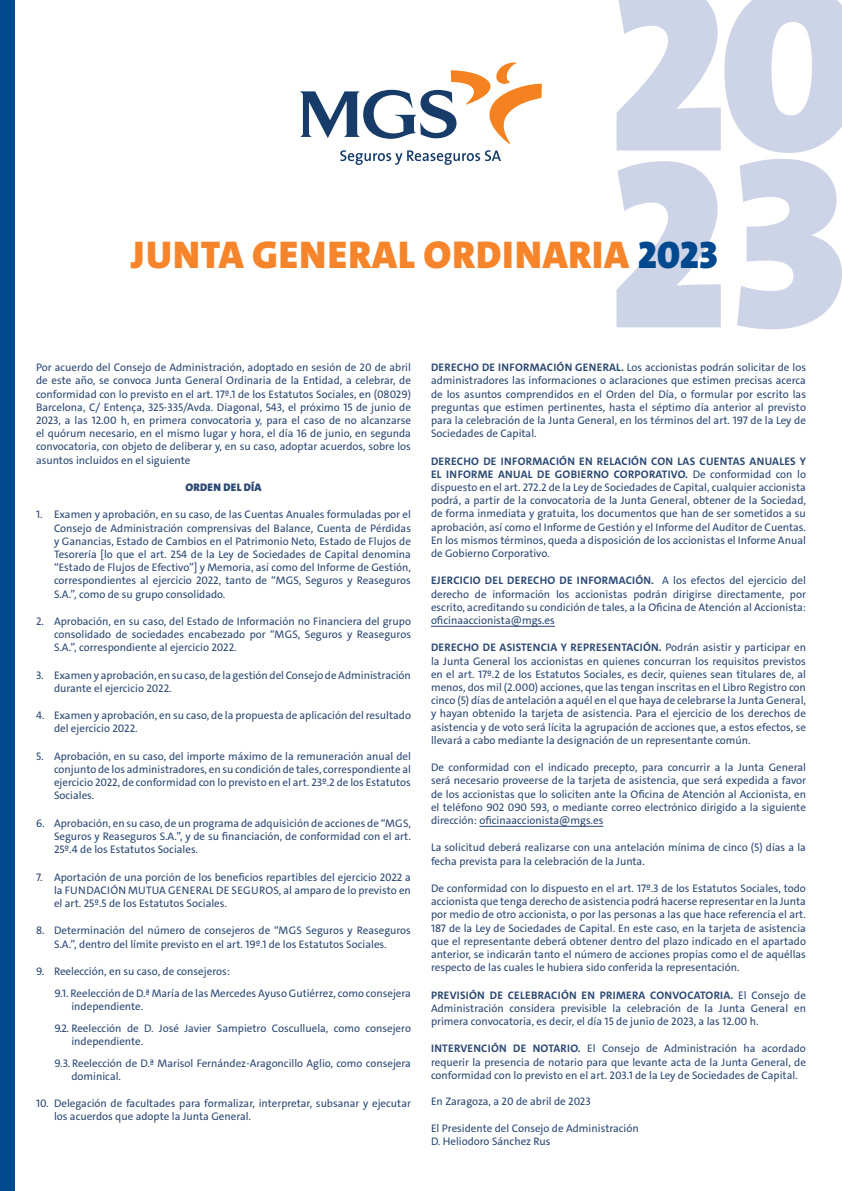
<style>
.page{position:relative;width:842px;height:1191px;background:#fff}
.page>*{position:absolute;margin:0;border:0;box-sizing:border-box;transform-origin:0 0}
.t1{font:900 38.9px "The Sans";letter-spacing:.025em;color:#f5842a}
.t2{font:11px/13.2px "The Sans";color:#2b4872;text-align:justify}
.t3{font:900 11px "The Sans";letter-spacing:.025em;color:#2b4872}
.s1{font-size:38.5px;color:#01498e}
.s2{font-weight:700}
</style>
<div class="page">
<div style="left:0;top:0;width:15px;height:1191px;background:#01498e"></div>
<svg style="left:617px;top:161px;width:104px;height:166px"></svg>
<svg style="left:617px;top:0;width:225px;height:153px"></svg>
<svg style="left:737px;top:159px;width:105px;height:170px"></svg>
<hr style="left:431px;top:626px;width:124px;height:1px;background:#2b4872">
<hr style="left:479px;top:826px;width:124px;height:1px;background:#2b4872">
<svg style="left:300px;top:62px;width:242px;height:82px"></svg>
<svg style="left:340px;top:150px;width:161px;height:15px"></svg>
<h1 class="t1" style="left:131px;top:230px;width:588px">JUNTA GENERAL ORDINARIA <span class="s1">2023</span></h1>
<p class="t2" style="left:36px;top:361px;width:376px">Por acuerdo del Consejo de Administración, adoptado en sesión de 20 de abril de este año, se convoca Junta General Ordinaria de la Entidad, a celebrar, de conformidad con lo previsto en el art. 17º.1 de los Estatutos Sociales, en (08029)<br>Barcelona, C/ Entença, 325-335/Avda. Diagonal, 543, el próximo 15 de junio de 2023, a las 12.00 h, en primera convocatoria y, para el caso de no alcanzarse el quórum necesario, en el mismo lugar y hora, el día 16 de junio, en segunda convocatoria, con objeto de deliberar y, en su caso, adoptar acuerdos, sobre los asuntos incluidos en el siguiente</p>
<p class="t3" style="left:185px;top:480px;width:78px">ORDEN DEL DÍA</p>
<p class="t2" style="left:54px;top:508px;width:358px;text-indent:-18px">1. Examen y aprobación, en su caso, de las Cuentas Anuales formuladas por el Consejo de Administración comprensivas del Balance, Cuenta de Pérdidas y Ganancias, Estado de Cambios en el Patrimonio Neto, Estado de Flujos de Tesorería [lo que el art. 254 de la Ley de Sociedades de Capital denomina “Estado de Flujos de Efectivo”] y Memoria, así como del Informe de Gestión, correspondientes al ejercicio 2022, tanto de “MGS, Seguros y Reaseguros S.A.”, como de su grupo consolidado.</p>
<p class="t2" style="left:54px;top:614px;width:358px;text-indent:-18px">2. Aprobación, en su caso, del Estado de Información no Financiera del grupo consolidado de sociedades encabezado por “MGS, Seguros y Reaseguros S.A.”, correspondiente al ejercicio 2022.</p>
<p class="t2" style="left:54px;top:668px;width:358px;text-indent:-18px">3. Examen y aprobación, en su caso, de la gestión del Consejo de Administración durante el ejercicio 2022.</p>
<p class="t2" style="left:54px;top:709px;width:358px;text-indent:-18px">4. Examen y aprobación, en su caso, de la propuesta de aplicación del resultado del ejercicio 2022.</p>
<p class="t2" style="left:54px;top:749px;width:358px;text-indent:-18px">5. Aprobación, en su caso, del importe máximo de la remuneración anual del conjunto de los administradores, en su condición de tales, correspondiente al ejercicio 2022, de conformidad con lo previsto en el art. 23º.2 de los Estatutos Sociales.</p>
<p class="t2" style="left:54px;top:816px;width:358px;text-indent:-18px">6. Aprobación, en su caso, de un programa de adquisición de acciones de “MGS, Seguros y Reaseguros S.A.”, y de su financiación, de conformidad con el art.<br>25º.4 de los Estatutos Sociales.</p>
<p class="t2" style="left:54px;top:870px;width:358px;text-indent:-18px">7. Aportación de una porción de los beneficios repartibles del ejercicio 2022 a la FUNDACIÓN MUTUA GENERAL DE SEGUROS, al amparo de lo previsto en el art. 25º.5 de los Estatutos Sociales.</p>
<p class="t2" style="left:36px;top:924px;width:376px;text-align:center">8. Determinación del número de consejeros de “MGS Seguros y Reaseguros<br>S.A.”, dentro del límite previsto en el art. 19º.1 de los Estatutos Sociales.</p>
<p class="t2" style="left:54px;top:960px;width:358px;line-height:21.7px;text-indent:-18px">9. Reelección, en su caso, de consejeros:<br>9.1. Reelección de D.ª María de las Mercedes Ayuso Gutiérrez, como consejera</p>
<p class="t2" style="left:54px;top:995px;width:358px;line-height:21.7px;text-indent:17px">independiente.<br>9.2. Reelección de D. José Javier Sampietro Cosculluela, como consejero</p>
<p class="t2" style="left:54px;top:1030px;width:358px;line-height:21.7px;text-indent:17px">independiente.<br>9.3. Reelección de D.ª Marisol Fernández-Aragoncillo Aglio, como consejera</p>
<p class="t2" style="left:71px;top:1069px;width:51px">dominical.</p>
<p class="t2" style="left:54px;top:1097px;width:358px;text-indent:-18px">10. Delegación de facultades para formalizar, interpretar, subsanar y ejecutar los acuerdos que adopte la Junta General.</p>
<p class="t2" style="left:431px;top:361px;width:376px"><span class="s2">DERECHO DE INFORMACIÓN GENERAL.</span> Los accionistas podrán solicitar de los administradores las informaciones o aclaraciones que estimen precisas acerca de los asuntos comprendidos en el Orden del Día, o formular por escrito las preguntas que estimen pertinentes, hasta el séptimo día anterior al previsto para la celebración de la Junta General, en los términos del art. 197 de la Ley de Sociedades de Capital.</p>
<p class="t2" style="left:431px;top:454px;width:376px"><span class="s2">DERECHO DE INFORMACIÓN EN RELACIÓN CON LAS CUENTAS ANUALES Y EL INFORME ANUAL DE GOBIERNO CORPORATIVO.</span> De conformidad con lo dispuesto en el art. 272.2 de la Ley de Sociedades de Capital, cualquier accionista podrá, a partir de la convocatoria de la Junta General, obtener de la Sociedad, de forma inmediata y gratuita, los documentos que han de ser sometidos a su aprobación, así como el Informe de Gestión y el Informe del Auditor de Cuentas.<br>En los mismos términos, queda a disposición de los accionistas el Informe Anual de Gobierno Corporativo.</p>
<p class="t2" style="left:431px;top:574px;width:376px"><span class="s2">EJERCICIO DEL DERECHO DE INFORMACIÓN.</span> A los efectos del ejercicio del derecho de información los accionistas podrán dirigirse directamente, por escrito, acreditando su condición de tales, a la Oficina de Atención al Accionista: oficinaaccionista@mgs.es</p>
<p class="t2" style="left:431px;top:641px;width:377px"><span class="s2">DERECHO DE ASISTENCIA Y REPRESENTACIÓN.</span> Podrán asistir y participar en la Junta General los accionistas en quienes concurran los requisitos previstos en el art. 17º.2 de los Estatutos Sociales, es decir, quienes sean titulares de, al menos, dos mil (2.000) acciones, que las tengan inscritas en el Libro Registro con cinco (5) días de antelación a aquél en el que haya de celebrarse la Junta General, y hayan obtenido la tarjeta de asistencia. Para el ejercicio de los derechos de asistencia y de voto será lícita la agrupación de acciones que, a estos efectos, se llevará a cabo mediante la designación de un representante común.</p>
<p class="t2" style="left:431px;top:761px;width:376px">De conformidad con el indicado precepto, para concurrir a la Junta General será necesario proveerse de la tarjeta de asistencia, que será expedida a favor de los accionistas que lo soliciten ante la Oficina de Atención al Accionista, en el teléfono 902 090 593, o mediante correo electrónico dirigido a la siguiente dirección: oficinaaccionista@mgs.es</p>
<p class="t2" style="left:431px;top:841px;width:377px">La solicitud deberá realizarse con una antelación mínima de cinco (5) días a la fecha prevista para la celebración de la Junta.</p>
<p class="t2" style="left:431px;top:881px;width:376px">De conformidad con lo dispuesto en el art. 17º.3 de los Estatutos Sociales, todo accionista que tenga derecho de asistencia podrá hacerse representar en la Junta por medio de otro accionista, o por las personas a las que hace referencia el art.<br>187 de la Ley de Sociedades de Capital. En este caso, en la tarjeta de asistencia que el representante deberá obtener dentro del plazo indicado en el apartado anterior, se indicarán tanto el número de acciones propias como el de aquéllas respecto de las cuales le hubiera sido conferida la representación.</p>
<p class="t2" style="left:431px;top:988px;width:376px"><span class="s2">PREVISIÓN DE CELEBRACIÓN EN PRIMERA CONVOCATORIA.</span> El Consejo de Administración considera previsible la celebración de la Junta General en primera convocatoria, es decir, el día 15 de junio de 2023, a las 12.00 h.</p>
<p class="t2" style="left:431px;top:1042px;width:376px"><span class="s2">INTERVENCIÓN DE NOTARIO.</span> El Consejo de Administración ha acordado requerir la presencia de notario para que levante acta de la Junta General, de conformidad con lo previsto en el art. 203.1 de la Ley de Sociedades de Capital.</p>
<p class="t2" style="left:431px;top:1094px;width:161px">En Zaragoza, a 20 de abril de 2023</p>
<p class="t2" style="left:431px;top:1121px;width:209px">El Presidente del Consejo de Administración<br>D. Heliodoro Sánchez Rus</p>
</div>
